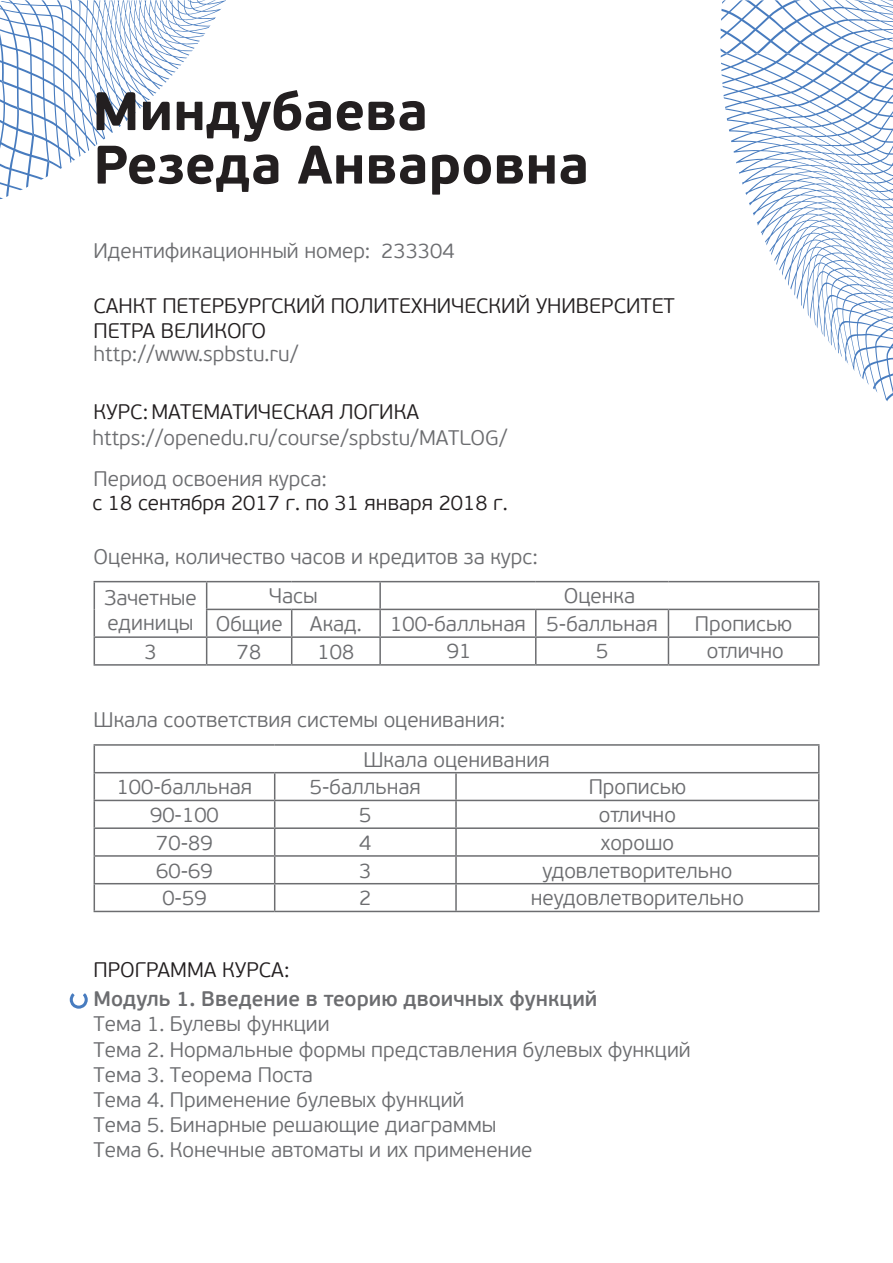
<style>
.page{position:relative;width:893px;height:1263px;background:#fff}
.page>*{position:absolute;margin:0;border:0;box-sizing:border-box;transform-origin:0 0}
.t1{font:700 54px "PF Beau Sans Pro";color:#231f20}
.t2{font:300 21px/25.2px "PF Beau Sans Pro";color:#6c6d70}
.t3{font:300 21px/25.3px "PF Beau Sans Pro";color:#231f20}
.t4{font:600 21px "PF Beau Sans Pro";color:#6c6d70}
</style>
<div class="page">
<svg style="left:720px;top:0;width:173px;height:54px"></svg>
<svg style="left:720px;top:54px;width:173px;height:348px"></svg>
<svg style="left:0;top:0;width:226px;height:199px"></svg>
<svg style="left:70px;top:993px;width:18px;height:16px"></svg>
<hr style="left:94px;top:581px;width:113px;height:1px;background:#6c6d70">
<hr style="left:207px;top:581px;width:85px;height:1px;background:#6c6d70">
<hr style="left:292px;top:581px;width:88px;height:1px;background:#6c6d70">
<hr style="left:380px;top:581px;width:156px;height:1px;background:#6c6d70">
<hr style="left:379px;top:582px;width:2px;height:27px;background:#6c6d70">
<hr style="left:536px;top:581px;width:132px;height:1px;background:#6c6d70">
<hr style="left:668px;top:581px;width:151px;height:1px;background:#6c6d70">
<hr style="left:206px;top:609px;width:86px;height:1px;background:#6c6d70">
<hr style="left:292px;top:609px;width:88px;height:1px;background:#6c6d70">
<hr style="left:380px;top:609px;width:156px;height:1px;background:#6c6d70">
<hr style="left:379px;top:610px;width:2px;height:26px;background:#6c6d70">
<hr style="left:536px;top:609px;width:132px;height:1px;background:#6c6d70">
<hr style="left:668px;top:609px;width:151px;height:1px;background:#6c6d70">
<hr style="left:94px;top:636px;width:113px;height:2px;background:#6c6d70">
<svg style="left:94px;top:582px;width:1px;height:82px"></svg>
<hr style="left:207px;top:636px;width:85px;height:2px;background:#6c6d70">
<svg style="left:206px;top:582px;width:1px;height:82px"></svg>
<hr style="left:292px;top:636px;width:88px;height:2px;background:#6c6d70">
<svg style="left:291px;top:610px;width:1px;height:54px"></svg>
<hr style="left:380px;top:636px;width:156px;height:2px;background:#6c6d70">
<hr style="left:379px;top:638px;width:2px;height:26px;background:#6c6d70">
<hr style="left:536px;top:636px;width:132px;height:2px;background:#6c6d70">
<svg style="left:535px;top:610px;width:1px;height:54px"></svg>
<hr style="left:668px;top:636px;width:151px;height:2px;background:#6c6d70">
<svg style="left:668px;top:610px;width:1px;height:54px"></svg>
<svg style="left:818px;top:582px;width:1px;height:82px"></svg>
<hr style="left:94px;top:664px;width:113px;height:2px;background:#6c6d70">
<hr style="left:207px;top:664px;width:85px;height:2px;background:#6c6d70">
<hr style="left:292px;top:664px;width:88px;height:2px;background:#6c6d70">
<hr style="left:380px;top:664px;width:156px;height:2px;background:#6c6d70">
<hr style="left:536px;top:664px;width:132px;height:2px;background:#6c6d70">
<hr style="left:668px;top:664px;width:151px;height:2px;background:#6c6d70">
<hr style="left:94px;top:744px;width:181px;height:2px;background:#6c6d70">
<hr style="left:275px;top:744px;width:181px;height:2px;background:#6c6d70">
<hr style="left:456px;top:744px;width:363px;height:2px;background:#6c6d70">
<hr style="left:94px;top:772px;width:181px;height:1px;background:#6c6d70">
<hr style="left:275px;top:772px;width:181px;height:1px;background:#6c6d70">
<hr style="left:456px;top:772px;width:363px;height:1px;background:#6c6d70">
<hr style="left:455px;top:773px;width:2px;height:27px;background:#6c6d70">
<hr style="left:94px;top:800px;width:181px;height:1px;background:#6c6d70">
<hr style="left:275px;top:800px;width:181px;height:1px;background:#6c6d70">
<hr style="left:456px;top:800px;width:363px;height:1px;background:#6c6d70">
<hr style="left:455px;top:801px;width:2px;height:26px;background:#6c6d70">
<hr style="left:94px;top:827px;width:181px;height:2px;background:#6c6d70">
<hr style="left:275px;top:827px;width:181px;height:2px;background:#6c6d70">
<hr style="left:456px;top:827px;width:363px;height:2px;background:#6c6d70">
<hr style="left:455px;top:829px;width:2px;height:26px;background:#6c6d70">
<hr style="left:94px;top:855px;width:181px;height:2px;background:#6c6d70">
<hr style="left:275px;top:855px;width:181px;height:2px;background:#6c6d70">
<hr style="left:456px;top:855px;width:363px;height:2px;background:#6c6d70">
<hr style="left:455px;top:857px;width:2px;height:26px;background:#6c6d70">
<hr style="left:94px;top:883px;width:181px;height:1px;background:#6c6d70">
<svg style="left:94px;top:746px;width:1px;height:165px"></svg>
<hr style="left:275px;top:883px;width:181px;height:1px;background:#6c6d70">
<svg style="left:274px;top:773px;width:1px;height:138px"></svg>
<hr style="left:456px;top:883px;width:363px;height:1px;background:#6c6d70">
<hr style="left:455px;top:884px;width:2px;height:27px;background:#6c6d70">
<svg style="left:818px;top:746px;width:1px;height:165px"></svg>
<hr style="left:94px;top:911px;width:181px;height:1px;background:#6c6d70">
<hr style="left:275px;top:911px;width:181px;height:1px;background:#6c6d70">
<hr style="left:456px;top:911px;width:363px;height:1px;background:#6c6d70">
<h1 class="t1" style="left:92px;top:78px;width:337px">Миндубаева</h1>
<h1 class="t1" style="left:94px;top:131px;width:497px">Резеда Анваровна</h1>
<p class="t2" style="left:94px;top:238px;width:278px">Идентификационный номер:</p>
<p class="t3" style="left:94px;top:293px;width:583px">САНКТ ПЕТЕРБУРГСКИЙ ПОЛИТЕХНИЧЕСКИЙ УНИВЕРСИТЕТ<br>ПЕТРА ВЕЛИКОГО</p>
<p class="t2" style="left:94px;top:342px;width:206px">http://www.spbstu.ru/</p>
<p class="t3" style="left:94px;top:399px;width:327px">КУРС:МАТЕМАТИЧЕСКАЯ ЛОГИКА</p>
<p class="t2" style="left:381px;top:238px;width:75px">233304</p>
<p class="t2" style="left:92px;top:426px;width:416px">https://openedu.ru/course/spbstu/MATLOG/</p>
<p class="t2" style="left:94px;top:466px;width:235px">Период освоения курса:</p>
<p class="t3" style="left:92px;top:490px;width:417px">с 18 сентября 2017 г. по 31 января 2018 г.</p>
<p class="t2" style="left:94px;top:545px;width:446px">Оценка, количество часов и кредитов за курс:</p>
<p class="t2" style="left:104px;top:585px;width:94px">Зачетные единицы</p>
<p class="t2" style="left:269px;top:584px;width:50px">Часы</p>
<p class="t2" style="left:564px;top:584px;width:73px">Оценка</p>
<p class="t2" style="left:216px;top:612px;width:69px">Общие</p>
<p class="t2" style="left:310px;top:612px;width:53px">Акад.</p>
<p class="t2" style="left:390px;top:612px;width:269px">100-балльная 5-балльная</p>
<p class="t2" style="left:695px;top:612px;width:99px">Прописью</p>
<p class="t2" style="left:144px;top:639px;width:14px">3</p>
<p class="t2" style="left:237px;top:639px;width:26px">78</p>
<p class="t2" style="left:318px;top:639px;width:38px">108</p>
<p class="t2" style="left:447px;top:639px;width:26px">91</p>
<p class="t2" style="left:596px;top:639px;width:14px">5</p>
<p class="t2" style="left:707px;top:639px;width:79px">отлично</p>
<p class="t2" style="left:94px;top:707px;width:413px">Шкала соответствия системы оценивания:</p>
<p class="t2" style="left:363px;top:747px;width:188px">Шкала оценивания</p>
<p class="t2" style="left:117px;top:775px;width:137px">100-балльная</p>
<p class="t2" style="left:310px;top:775px;width:113px">5-балльная</p>
<p class="t2" style="left:589px;top:775px;width:99px">Прописью</p>
<p class="t2" style="left:150px;top:803px;width:70px">90-100</p>
<p class="t2" style="left:359px;top:803px;width:14px">5</p>
<p class="t2" style="left:599px;top:803px;width:79px">отлично</p>
<p class="t2" style="left:156px;top:830px;width:58px">70-89</p>
<p class="t2" style="left:359px;top:830px;width:14px">4</p>
<p class="t2" style="left:601px;top:830px;width:75px">хорошо</p>
<p class="t2" style="left:156px;top:858px;width:58px">60-69</p>
<p class="t2" style="left:359px;top:858px;width:14px">3</p>
<p class="t2" style="left:542px;top:858px;width:192px">удовлетворительно</p>
<p class="t2" style="left:162px;top:886px;width:46px">0-59</p>
<p class="t2" style="left:359px;top:886px;width:14px">2</p>
<p class="t2" style="left:531px;top:886px;width:215px">неудовлетворительно</p>
<p class="t3" style="left:94px;top:957px;width:197px">ПРОГРАММА КУРСА:</p>
<p class="t4" style="left:94px;top:986px;width:505px">Модуль 1. Введение в теорию двоичных функций</p>
<p class="t2" style="left:94px;top:1012px;width:599px">Тема 1. Булевы функции<br>Тема 2. Нормальные формы представления булевых функций Тема 3. Теорема Поста<br>Тема 4. Применение булевых функций<br>Тема 5. Бинарные решающие диаграммы<br>Тема 6. Конечные автоматы и их применение</p>
</div>
